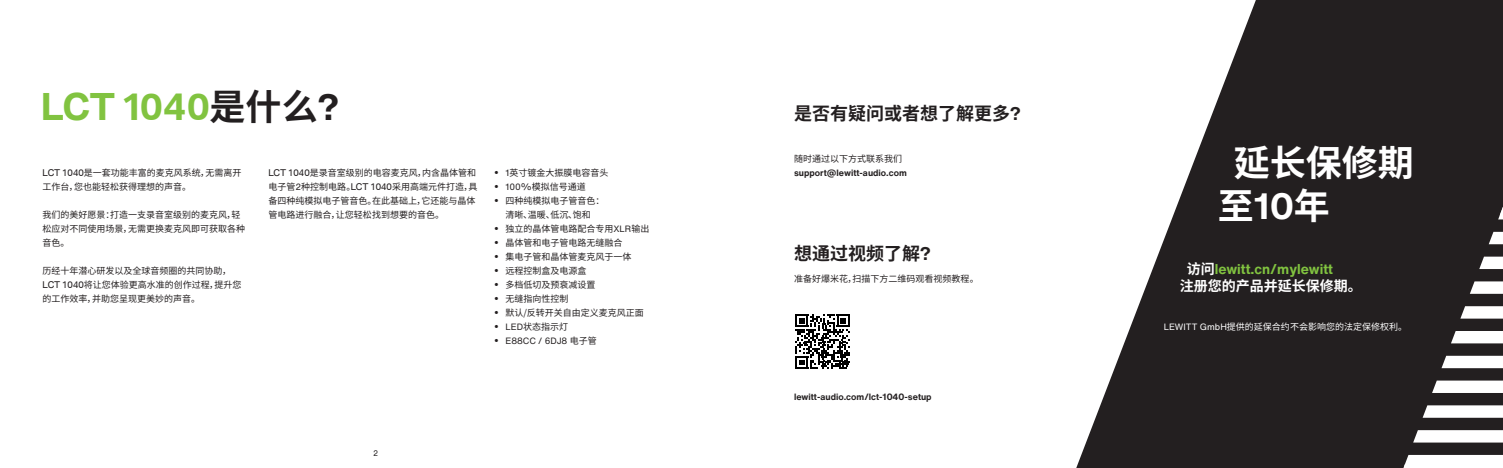
<style>
.page{position:relative;width:1503px;height:468px;background:#fff}
.page>*{position:absolute;margin:0;border:0;box-sizing:border-box;transform-origin:0 0}
.t1{font:700 36px "BMW Type";letter-spacing:-.015em;color:#81c340}
.t2{font:700 36px/43.2px "Source Han Sans SC";color:#fff}
.t3{font:700 18px "Source Han Sans SC";color:#231f20}
.t4{font:700 14px "Helvetica Now Text";color:#81c340}
.t5{font:700 14px "Source Han Sans SC";color:#fff}
.t6{font:9px/14px "Source Han Sans SC";color:#231f20}
.t7{font:700 9px "Helvetica Now Text";color:#231f20}
.t8{font:9px "Source Han Sans SC";color:#fff}
.t9{font:9px "Helvetica Now Text";color:#231f20}
.t10{font:8px "Helvetica Now Text";color:#231f20}
.s1{font-family:"Source Han Sans SC";color:#231f20}
.s2{font-family:"Helvetica Now Text";color:#231f20}
.s3{font-family:"BMW Type"}
.s4{font-family:"Helvetica Now Text"}
.s5{font-family:"Source Han Sans SC"}
.s6{font-family:"Source Han Sans SC";color:#fff}
</style>
<div class="page">
<svg style="left:1076px;top:0;width:426px;height:468px;fill:#231f20"></svg>
<svg style="left:1402px;top:207px;width:100px;height:261px"></svg>
<svg style="left:795px;top:314px;width:55px;height:55px"></svg>
<h1 class="t1" style="left:41px;top:83px;width:300px">LCT 1040<span class="s1">是什么</span><span class="s2">?</span></h1>
<p class="t6" style="left:43px;top:166px;width:200px"><span class="s3">LCT 1040</span>是一套功能丰富的麦克风系统，无需离开工作台，您也能轻松获得理想的声音。</p>
<p class="t6" style="left:43px;top:208px;width:204px">我们的美好愿景：打造一支录音室级别的麦克风，轻松应对不同使用场景，无需更换麦克风即可获取各种音色。</p>
<p class="t6" style="left:43px;top:264px;width:200px">历经十年潜心研发以及全球音频圈的共同协助，<br><span class="s3">LCT 1040</span>将让您体验更高水准的创作过程，提升您的工作效率，并助您呈现更美妙的声音。</p>
<p class="t6" style="left:268px;top:166px;width:211px"><span class="s3">LCT 1040</span>是录音室级别的电容麦克风，内含晶体管和电子管<span class="s4">2</span>种控制电路。<span class="s3">LCT 1040</span>采用高端元件打造，具备四种纯模拟电子管音色。在此基础上，它还能与晶体管电路进行融合，让您轻松找到想要的音色。</p>
<p class="t6" style="left:494px;top:166px;width:116px"><span class="s3">•</span> <span class="s4">1</span>英寸镀金大振膜电容音头</p>
<p class="t6" style="left:494px;top:180px;width:93px"><span class="s3">•</span> <span class="s4">100%</span>模拟信号通道</p>
<p class="t6" style="left:494px;top:194px;width:111px;text-align:center"><span class="s3">•</span> 四种纯模拟电子管音色：清晰、温暖、低沉、饱和</p>
<p class="t6" style="left:494px;top:222px;width:156px"><span class="s3">•</span> 独立的晶体管电路配合专用<span class="s4">XLR</span>输出</p>
<p class="t6" style="left:494px;top:236px;width:129px"><span class="s3">•</span> 晶体管和电子管电路无缝融合</p>
<p class="t6" style="left:494px;top:250px;width:138px"><span class="s3">•</span> 集电子管和晶体管麦克风于一体</p>
<p class="t6" style="left:494px;top:264px;width:93px"><span class="s3">•</span> 远程控制盒及电源盒</p>
<p class="t6" style="left:494px;top:278px;width:102px"><span class="s3">•</span> 多档低切及预衰减设置</p>
<p class="t6" style="left:494px;top:292px;width:75px"><span class="s3">•</span> 无缝指向性控制</p>
<p class="t6" style="left:494px;top:306px;width:151px"><span class="s3">•</span> 默认/反转开关自由定义麦克风正面</p>
<p class="t6" style="left:494px;top:320px;width:75px"><span class="s3">•</span> <span class="s4">LED</span>状态指示灯</p>
<p class="t9" style="left:494px;top:334px;width:104px"><span class="s3">•</span> E88CC / 6DJ8 <span class="s5">电子管</span></p>
<p class="t10" style="left:373px;top:447px;width:7px">2</p>
<h2 class="t3" style="left:794px;top:103px;width:228px">是否有疑问或者想了解更多<span class="s4">?</span></h2>
<p class="t6" style="left:794px;top:152px;width:109px">随时通过以下方式联系我们</p>
<p class="t7" style="left:794px;top:166px;width:114px">support@lewitt-audio.com</p>
<h2 class="t3" style="left:794px;top:243px;width:138px">想通过视频了解<span class="s4">?</span></h2>
<p class="t6" style="left:794px;top:272px;width:186px">准备好爆米花，扫描下方二维码观看视频教程。</p>
<p class="t7" style="left:794px;top:390px;width:139px">lewitt-audio.com/lct-1040-setup</p>
<h1 class="t2" style="left:1217px;top:142px;width:197px;text-indent:16px">延长保修期至<span class="s4">10</span>年</h1>
<h3 class="t4" style="left:1186px;top:258px;width:148px"><span class="s6">访问</span>lewitt.cn/mylewitt</h3>
<h3 class="t5" style="left:1179px;top:278px;width:184px">注册您的产品并延长保修期。</h3>
<p class="t8" style="left:1163px;top:322px;width:245px"><span class="s4">LEWITT GmbH</span>提供的延保合约不会影响您的法定保修权利。</p>
</div>
